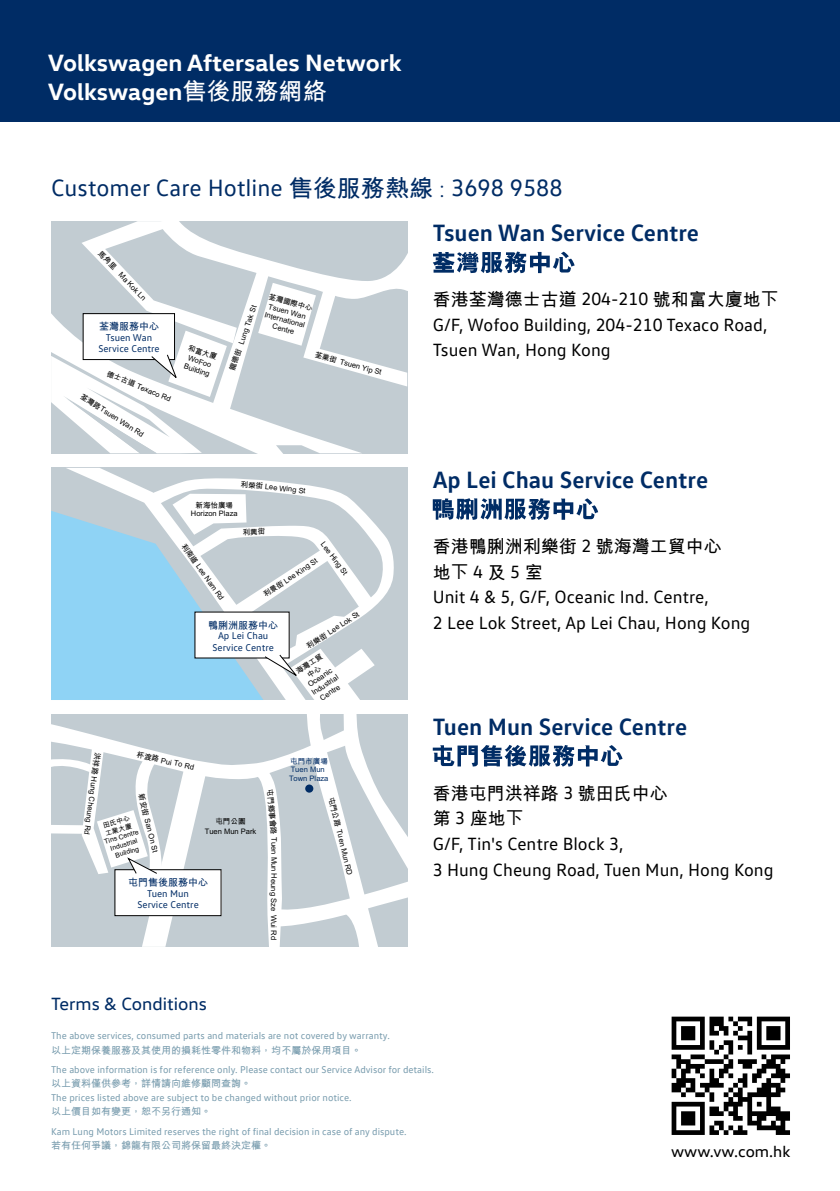
<style>
.page{position:relative;width:840px;height:1191px;background:#fff}
.page>*{position:absolute;margin:0;border:0;box-sizing:border-box;transform-origin:0 0}
.t1{font:24px/45.2px "VW Text";color:#002c65}
.t2{font:700 24px/28.8px "VW Head";color:#fff}
.t3{font:700 24px "VW Text";color:#002c65}
.t4{font:18px/25.6px "VW Text";color:#000}
.t5{font:700 18px/25.6px "M Hei HK";color:#000}
.t6{font:18px "VW Head";color:#002c65}
.t7{font:16px "VW Head";color:#000}
.t8{font:10px "VW Text";color:#779bad}
.t9{font:700 10px "M Hei HK";color:#779bad}
.t10{font:10px/11.4px "VW Text";color:#002c65;text-align:center}
.t11{font:700 10px "M Hei HK";color:#002c65}
.t12{font:700 7.6px/9px "M Hei HK";color:#000;text-align:center}
.t13{font:700 7.6px/9px "M Hei HK";color:#002c65}
.t14{font:700 6.8px/8.2px "M Hei HK";color:#000;text-align:center}
.s1{font-family:"M Hei HK"}
.s2{font-family:"M Hei HK";font-weight:700}
.s3{font-family:"Adobe Ming Std";font-weight:300}
.s4{font-weight:700}
.s5{font-family:"VW Text";font-weight:400}
</style>
<div class="page">
<div style="left:0;top:0;width:839px;height:122px;background:#002c65"></div>
<svg style="left:432px;top:251px;width:142px;height:22px"></svg>
<svg style="left:51px;top:221px;width:356px;height:232px"></svg>
<div style="left:51px;top:468px;width:356px;height:232px;background:#c2ccd2"></div>
<svg style="left:66px;top:468px;width:81px;height:38px"></svg>
<svg style="left:147px;top:478px;width:247px;height:188px"></svg>
<svg style="left:51px;top:511px;width:121px;height:189px;background:#95d2f1"></svg>
<svg style="left:432px;top:498px;width:166px;height:22px"></svg>
<svg style="left:432px;top:745px;width:190px;height:21px"></svg>
<svg style="left:671px;top:1016px;width:118px;height:119px"></svg>
<svg style="left:172px;top:481px;width:202px;height:219px"></svg>
<svg style="left:51px;top:714px;width:356px;height:232px"></svg>
<h1 class="t2" style="left:48px;top:47px;width:355px">Volkswagen Aftersales Network<br>Volkswagen<span class="s1">售後服務網絡</span></h1>
<h1 class="t1" style="left:432px;top:165px;width:268px;text-indent:-381px">Customer Care Hotline <span class="s2">售後服務熱線</span> <span class="s3">:</span> 3698 9588<br><span class="s4">Tsuen Wan Service Centre</span></h1>
<p class="t12" style="left:103px;top:248px;width:67px;rotate:46deg">馬角里 Ma Kok Ln</p>
<h3 class="t11" style="left:99px;top:319px;width:62px">荃灣服務中心</h3>
<h3 class="t10" style="left:98px;top:331px;width:63px">Tsuen Wan<br>Service Centre</h3>
<p class="t12" style="left:109px;top:368px;width:70px;rotate:22deg">德士古道 Texaco Rd</p>
<p class="t12" style="left:84px;top:391px;width:75px;rotate:32deg">荃灣路Tsuen Wan Rd</p>
<p class="t12" style="left:190px;top:343px;width:32px;text-align:left;rotate:18deg">和富大廈<br>WoFoo<br>Building</p>
<p class="t12" style="left:227px;top:369px;width:70px;rotate:-71deg">龍德街 Lung Tak St</p>
<p class="t12" style="left:270px;top:292px;width:47px;rotate:15deg">荃灣國際中心<br>Tsuen Wan<br>International<br>Centre</p>
<p class="t12" style="left:316px;top:350px;width:70px;rotate:15deg">荃業街 Tsuen Yip St</p>
<h2 class="t5" style="left:432px;top:285px;width:347px">香港荃灣德士古道 <span class="s5">204-210</span> 號和富大廈地下</h2>
<h2 class="t4" style="left:432px;top:311px;width:336px">G/F, Wofoo Building, 204-210 Texaco Road,<br>Tsuen Wan, Hong Kong</h2>
<p class="t12" style="left:191px;top:500px;width:48px;line-height:8.4px">新海怡廣場<br>Horizon Plaza</p>
<p class="t12" style="left:202px;top:562px;width:44px;rotate:54deg">Lee Nam Rd</p>
<p class="t12" style="left:265px;top:481px;width:42px;rotate:6deg">Lee Wing St</p>
<p class="t12" style="left:326px;top:539px;width:41px;rotate:53deg">Lee Hing St</p>
<p class="t12" style="left:281px;top:577px;width:40px;rotate:-34deg">Lee King St</p>
<h1 class="t3" style="left:432px;top:464px;width:277px">Ap Lei Chau Service Centre</h1>
<h2 class="t5" style="left:432px;top:532px;width:290px">香港鴨脷洲利樂街 <span class="s5">2</span> 號海灣工貿中心地下<span class="s5">4</span>及<span class="s5">5</span>室</h2>
<h2 class="t4" style="left:432px;top:583px;width:277px">Unit 4 &amp; 5, G/F, Oceanic Ind. Centre,</h2>
<p class="t12" style="left:325px;top:628px;width:37px;rotate:-33deg">Lee Lok St</p>
<h3 class="t11" style="left:208px;top:617px;width:71px">鴨脷洲服務中心</h3>
<h2 class="t4" style="left:432px;top:609px;width:319px">2 Lee Lok Street, Ap Lei Chau, Hong Kong</h2>
<h3 class="t10" style="left:212px;top:630px;width:63px">Ap Lei Chau<br>Service Centre</h3>
<p class="t12" style="left:294px;top:667px;width:32px;rotate:-33deg">海灣工貿中心</p>
<p class="t12" style="left:304px;top:681px;width:32px;rotate:-34deg">Oceanic<br>Industrial<br>Centre</p>
<h1 class="t3" style="left:432px;top:711px;width:256px">Tuen Mun Service Centre</h1>
<p class="t12" style="left:103px;top:753px;width:84px;rotate:98deg">洪祥路 Hung Cheung Rd</p>
<p class="t12" style="left:162px;top:754px;width:35px;rotate:13deg">Pui To Rd</p>
<p class="t14" style="left:102px;top:821px;width:29px;rotate:-15deg">田氏中心</p>
<p class="t12" style="left:215px;top:816px;width:32px">屯門公園</p>
<p class="t12" style="left:152px;top:817px;width:36px;rotate:76deg">San On St</p>
<h3 class="t11" style="left:128px;top:875px;width:81px">屯門售後服務中心</h3>
<h3 class="t10" style="left:137px;top:887px;width:63px">Tuen Mun<br>Service Centre</h3>
<p class="t14" style="left:104px;top:829px;width:29px;rotate:-15deg">工業大廈</p>
<p class="t12" style="left:204px;top:825px;width:53px">Tuen Mun Park</p>
<p class="t14" style="left:103px;top:836px;width:37px;rotate:-16deg">Tins Centre<br>Industrial<br>Building</p>
<p class="t13" style="left:290px;top:756px;width:39px">屯門市廣場</p>
<p class="t13" style="left:289px;top:764px;width:41px">Tuen Mun<br>Town Plaza</p>
<p class="t12" style="left:275px;top:788px;width:47px;rotate:85deg">屯門鄉事會路</p>
<p class="t12" style="left:336px;top:795px;width:82px;rotate:77deg">屯門公路 Tuen Mun RD</p>
<p class="t12" style="left:279px;top:837px;width:104px;rotate:90deg">Tuen Mun Heung Sze Wui Rd</p>
<h2 class="t6" style="left:51px;top:992px;width:157px">Terms &amp; Conditions</h2>
<h2 class="t5" style="left:432px;top:779px;width:236px">香港屯門洪祥路 <span class="s5">3</span> 號田氏中心第 <span class="s5">3</span> 座地下</h2>
<h2 class="t4" style="left:432px;top:830px;width:342px">G/F, Tin's Centre Block 3,<br>3 Hung Cheung Road, Tuen Mun, Hong Kong</h2>
<h3 class="t8" style="left:51px;top:1029px;width:340px">The above services, consumed parts and materials are not covered by warranty.</h3>
<h3 class="t9" style="left:51px;top:1042px;width:311px">以上定期保養服務及其使用的損耗性零件和物料，均不屬於保用項目。</h3>
<h3 class="t8" style="left:51px;top:1063px;width:384px">The above information is for reference only. Please contact our Service Advisor for details.</h3>
<h3 class="t9" style="left:51px;top:1076px;width:202px">以上資料僅供參考，詳情請向維修顧問查詢。</h3>
<h3 class="t8" style="left:51px;top:1091px;width:302px">The prices listed above are subject to be changed without prior notice.</h3>
<h3 class="t9" style="left:51px;top:1104px;width:162px">以上價目如有變更，恕不另行通知。</h3>
<h3 class="t8" style="left:51px;top:1125px;width:357px">Kam Lung Motors Limited reserves the right of final decision in case of any dispute.</h3>
<h3 class="t9" style="left:51px;top:1138px;width:221px">若有任何爭議，錦龍有限公司將保留最終決定權。</h3>
<h3 class="t7" style="left:670px;top:1141px;width:121px">www.vw.com.hk</h3>
</div>
